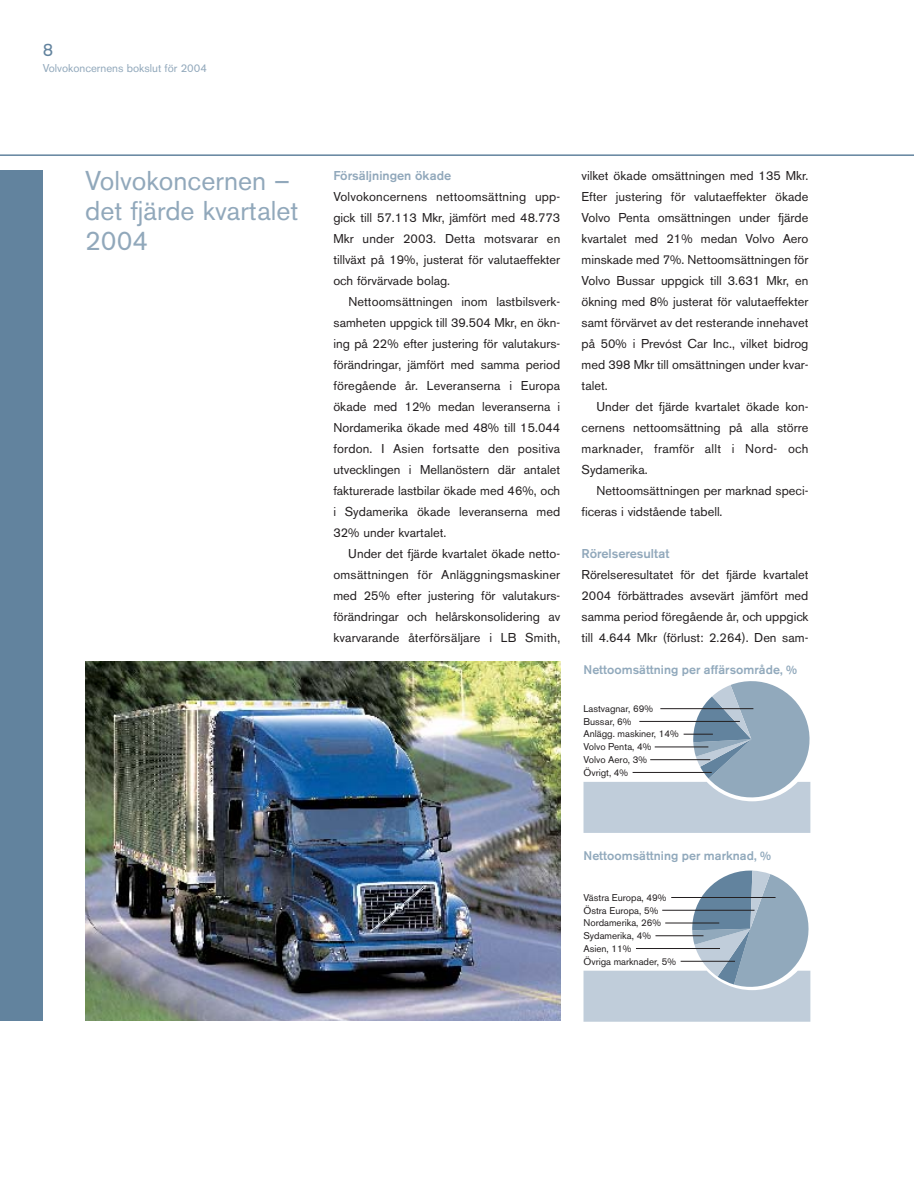
<style>
.page{position:relative;width:914px;height:1190px;background:#fff}
.page>*{position:absolute;margin:0;border:0;box-sizing:border-box;transform-origin:0 0}
.t1{font:27px/30px "Volvo Sans";color:#91a8bb}
.t2{font:18px "Volvo Sans";color:#62839e}
.t3{font:12.75px/21px "Volvo Sans";color:#231f20;text-align:justify}
.t4{font:500 12.75px "Volvo Sans";color:#91a8bb}
.t5{font:500 12.45px "Volvo Sans";letter-spacing:.005em;color:#91a9bc}
.t6{font:11.25px "Volvo Sans";color:#91a8bb}
.t7{font:9.75px/12.8px "Volvo Sans";color:#231f20}
</style>
<div class="page">
<div style="left:0;top:170px;width:43px;height:850px;background:#62839e"></div>
<hr style="left:0;top:154px;width:914px;height:2px;background:#62839e">
<svg style="left:583px;top:681px;width:228px;height:152px"></svg>
<hr style="left:654px;top:746px;width:54px;height:1px;background:#231f20">
<hr style="left:650px;top:759px;width:60px;height:1px;background:#231f20">
<hr style="left:632px;top:772px;width:79px;height:1px;background:#231f20">
<svg style="left:583px;top:870px;width:227px;height:151px"></svg>
<hr style="left:671px;top:897px;width:104px;height:1px;background:#231f20">
<hr style="left:662px;top:910px;width:92px;height:1px;background:#231f20">
<hr style="left:665px;top:922px;width:54px;height:1px;background:#231f20">
<hr style="left:655px;top:935px;width:48px;height:1px;background:#231f20">
<hr style="left:636px;top:948px;width:84px;height:1px;background:#231f20">
<hr style="left:680px;top:961px;width:55px;height:1px;background:#231f20">
<img style="left:85px;top:661px;width:475px;height:359px">
<h2 class="t2" style="left:43px;top:43px;width:12px">8</h2>
<p class="t6" style="left:43px;top:64px;width:166px">Volvokoncernens bokslut för 2004</p>
<h1 class="t1" style="left:85px;top:169px;width:215px">Volvokoncernen – det fjärde kvartalet<br>2004</h1>
<p class="t4" style="left:333px;top:171px;width:119px">Försäljningen ökade</p>
<p class="t3" style="left:333px;top:187px;width:228px">Volvokoncernens nettoomsättning upp&shy;gick till 57.113 Mkr, jämfört med 48.773<br>Mkr under 2003. Detta motsvarar en tillväxt på 19%, justerat för valutaeffekter och förvärvade bolag.</p>
<p class="t3" style="left:333px;top:292px;width:228px;text-indent:15px">Nettoomsättningen inom lastbilsverk&shy;samheten uppgick till 39.504 Mkr, en ökn&shy;ing på 22% efter justering för valutakurs&shy;förändringar, jämfört med samma period föregående år. Leveranserna i Europa ökade med 12% medan leveranserna i Nordamerika ökade med 48% till 15.044 fordon. I Asien fortsatte den positiva utvecklingen i Mellanöstern där antalet fakturerade lastbilar ökade med 46%, och i Sydamerika ökade leveranserna med 32% under kvartalet.</p>
<p class="t3" style="left:333px;top:544px;width:228px;text-indent:15px">Under det fjärde kvartalet ökade netto&shy;omsättningen för Anläggningsmaskiner med 25% efter justering för valutakurs&shy;förändringar och helårskonsolidering av kvarvarande återförsäljare i LB Smith,</p>
<p class="t3" style="left:581px;top:166px;width:228px">vilket ökade omsättningen med 135 Mkr.<br>Efter justering för valutaeffekter ökade Volvo Penta omsättningen under fjärde kvartalet med 21% medan Volvo Aero minskade med 7%. Nettoomsättningen för Volvo Bussar uppgick till 3.631 Mkr, en ökning med 8% justerat för valutaeffekter samt förvärvet av det resterande innehavet på 50% i Prevóst Car Inc., vilket bidrog med 398 Mkr till omsättningen under kvar&shy;talet.</p>
<p class="t3" style="left:581px;top:397px;width:228px;text-indent:15px">Under det fjärde kvartalet ökade kon&shy;cernens nettoomsättning på alla större marknader, framför allt i Nord- och Sydamerika.</p>
<p class="t3" style="left:581px;top:481px;width:228px;text-indent:15px">Nettoomsättningen per marknad speci&shy;ficeras i vidstående tabell.</p>
<p class="t4" style="left:581px;top:549px;width:89px">Rörelseresultat</p>
<p class="t3" style="left:581px;top:565px;width:228px">Rörelseresultatet för det fjärde kvartalet 2004 förbättrades avsevärt jämfört med samma period föregående år, och uppgick till 4.644 Mkr (förlust: 2.264). Den sam-</p>
<p class="t5" style="left:583px;top:665px;width:215px">Nettoomsättning per affärsområde, %</p>
<p class="t7" style="left:583px;top:703px;width:97px">Lastvagnar, 69%<br>Bussar, 6%<br>Anlägg. maskiner, 14%<br>Volvo Penta, 4%<br>Volvo Aero, 3%<br>Övrigt, 4%</p>
<p class="t5" style="left:583px;top:850px;width:189px">Nettoomsättning per marknad, %</p>
<p class="t7" style="left:583px;top:892px;width:94px">Västra Europa, 49%<br>Östra Europa, 5%<br>Nordamerika, 26%<br>Sydamerika, 4%<br>Asien, 11%<br>Övriga marknader, 5%</p>
</div>
